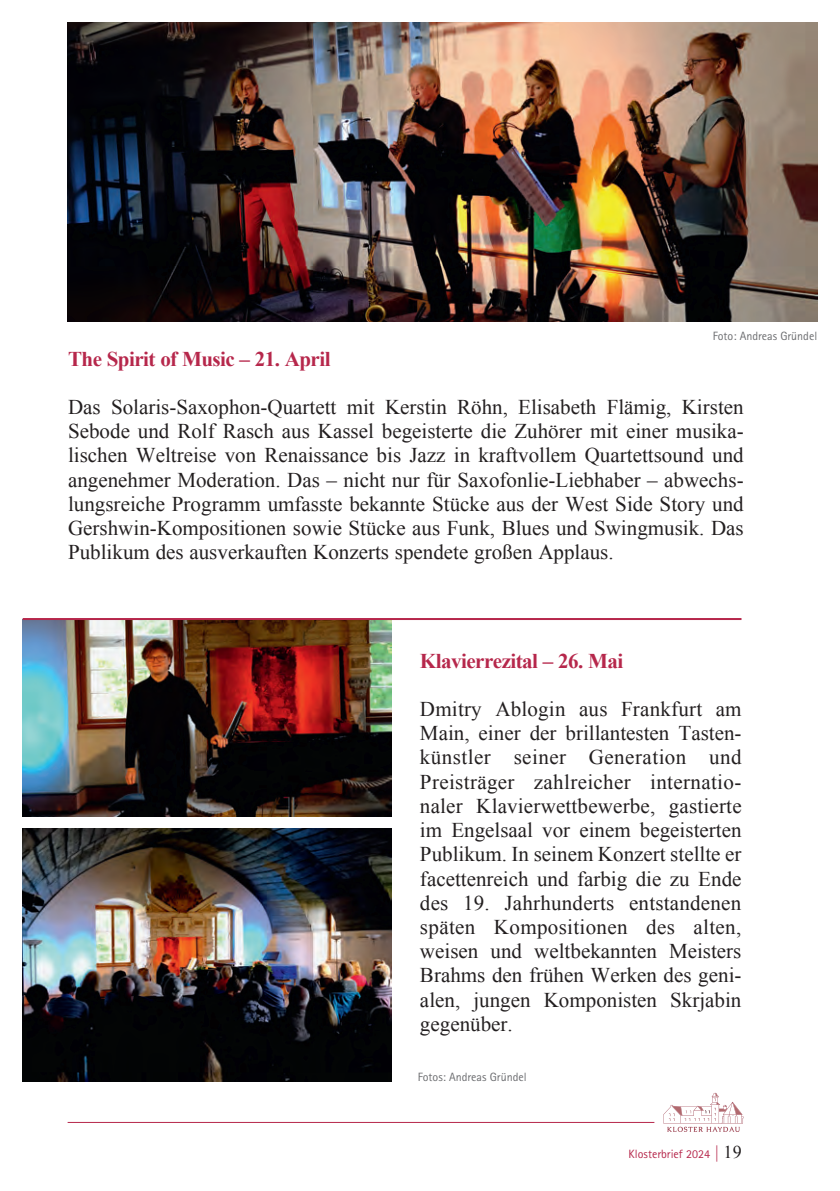
<style>
.page{position:relative;width:840px;height:1191px;background:#fff}
.page>*{position:absolute;margin:0;border:0;box-sizing:border-box;transform-origin:0 0}
.Grundtext_10_12_105{font:21px/24.2px "Times New Roman";color:#231f20;text-align:justify}
.Grundtext_10_12_105-2{font:700 21px "Times New Roman";letter-spacing:-.025em;color:#b6274b}
.t1{font:12px "Rotis Sans Serif Pro";color:#6c6d70}
.t2{font:12px "Rotis Sans Serif Pro";color:#b6274b}
.s1{font-family:"Times New Roman";font-size:18px}
.s2{font-family:"Times New Roman";font-size:18px;color:#231f20}
</style>
<div class="page">
<hr style="left:68px;top:1122px;width:586px;height:1px;background:#b6274b">
<svg style="left:663px;top:1092px;width:80px;height:40px"></svg>
<img style="left:68px;top:23px;width:748px;height:298px">
<img style="left:23px;top:620px;width:368px;height:196px">
<img style="left:23px;top:828px;width:368px;height:253px">
<hr style="left:23px;top:618px;width:718px;height:2px;background:#b6274b">
<p class="t1" style="left:712px;top:329px;width:106px">Foto: Andreas Gründel</p>
<p class="Grundtext_10_12_105-2" style="left:68px;top:344px;width:264px">The Spirit of Music – 21. April</p>
<p class="Grundtext_10_12_105" style="left:68px;top:394px;width:676px">Das Solaris-Saxophon-Quartett mit Kerstin Röhn, Elisabeth Flämig, Kirsten Sebode und Rolf Rasch aus Kassel begeisterte die Zuhörer mit einer musika&shy;lischen Weltreise von Renaissance bis Jazz in kraftvollem Quartettsound und angenehmer Moderation. Das – nicht nur für Saxofonlie-Liebhaber – abwechs&shy;lungsreiche Programm umfasste bekannte Stücke aus der West Side Story und Gershwin-Kompositionen sowie Stücke aus Funk, Blues und Swingmusik. Das Publikum des ausverkauften Konzerts spendete großen Applaus.</p>
<p class="Grundtext_10_12_105-2" style="left:420px;top:646px;width:204px">Klavierrezital – 26. Mai</p>
<p class="Grundtext_10_12_105" style="left:420px;top:696px;width:323px">Dmitry Ablogin aus Frankfurt am Main, einer der brillantesten Tasten&shy;künstler seiner Generation und Preisträger zahlreicher internatio&shy;naler Klavierwettbewerbe, gastierte im Engelsaal vor einem begeisterten Publikum. In seinem Konzert stellte er facettenreich und farbig die zu Ende des 19. Jahrhunderts entstandenen späten Kompositionen des alten, weisen und weltbekannten Meisters Brahms den frühen Werken des geni&shy;alen, jungen Komponisten Skrjabin gegenüber.</p>
<p class="t1" style="left:417px;top:1070px;width:110px">Fotos: Andreas Gründel</p>
<p class="t2" style="left:628px;top:1147px;width:114px">Klosterbrief 2024 <span class="s1">|</span> <span class="s2">19</span></p>
</div>
